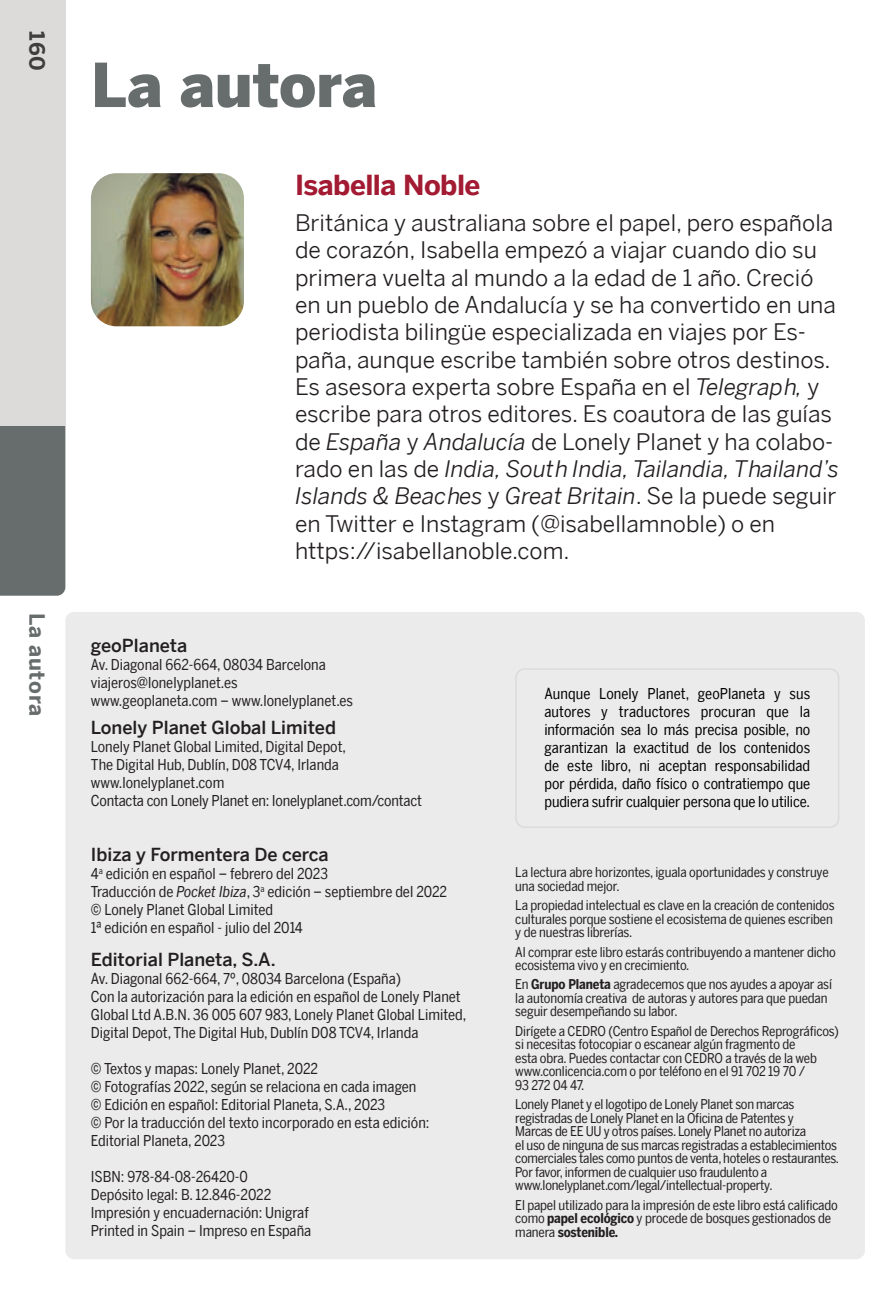
<style>
.page{position:relative;width:896px;height:1302px;background:#fff}
.page>*{position:absolute;margin:0;border:0;box-sizing:border-box;transform-origin:0 0}
.Heading_1{font:900 60px "LP Benton Sans";letter-spacing:-.005em;color:#676c6c}
.Heading_3{font:700 27.6px "LP Benton Sans";letter-spacing:-.02em;color:#a21b33}
.Box_Flush_Left{font:22.8px/27.3px "LP Benton Sans";color:#231f20}
.Runninghead_A{font:700 21px "LP Benton Sans";letter-spacing:.035em;color:#676c6c}
.Page_Number{font:700 21px "LP Benton Sans";color:#3e3e3f}
.Titulo_creditos{font:500 18px "LP Benton Sans";color:#231f20}
.Texto_creditos{font:15px/18px "LP Benton Sans Cond";color:#231f20}
.t1{font:15px/18px "LP Benton Sans Cond";letter-spacing:-.005em;color:#000001;text-align:justify}
.Texto_creditos-2{font:13.5px/13.5px "LP Benton Sans Cond";letter-spacing:-.015em;color:#231f20}
.s1{font-style:italic}
.s2{font-weight:700}
</style>
<div class="page">
<div style="left:65px;top:612px;width:800px;height:647px;background:#ebebec;border-radius:9px"></div>
<div style="left:515px;top:668px;width:324px;height:160px;border:2px solid #dddbda;border-radius:9px"></div>
<img style="left:91px;top:173px;width:153px;height:153px">
<div style="left:0;top:425px;width:65px;height:171px;background:#676c6c"></div>
<div style="left:0;top:0;width:65px;height:425px;background:#dddbda"></div>
<p class="Page_Number" style="left:52px;top:31px;width:41px;rotate:90deg">160</p>
<p class="Runninghead_A" style="left:52px;top:613px;width:105px;rotate:90deg">La autora</p>
<p class="Heading_1" style="left:91px;top:40px;width:288px">La autora</p>
<p class="Heading_3" style="left:295px;top:165px;width:187px">Isabella Noble</p>
<p class="Box_Flush_Left" style="left:295px;top:209px;width:545px">Británica y australiana sobre el papel, pero española de corazón, Isabella empezó a viajar cuando dio su primera vuelta al mundo a la edad de 1 año. Creció en un pueblo de Andalucía y se ha convertido en una periodista bilingüe especializada en viajes por Es&shy;paña, aunque escribe también sobre otros destinos.<br>Es asesora experta sobre España en el <span class="s1">Telegraph,</span> y escribe para otros editores. Es coautora de las guías de <span class="s1">España</span> y <span class="s1">Andalucía</span> de Lonely Planet y ha colabo&shy;rado en las de <span class="s1">India, South India, Tailandia, Thailand’s Islands &amp; Beaches</span> y <span class="s1">Great Britain</span>. Se la puede seguir en Twitter e Instagram (@isabellamnoble) o en https://isabellanoble.com.</p>
<p class="Titulo_creditos" style="left:91px;top:633px;width:98px">geoPlaneta</p>
<p class="Texto_creditos" style="left:91px;top:655px;width:236px">Av. Diagonal 662-664, 08034 Barcelona</p>
<p class="Texto_creditos" style="left:91px;top:673px;width:148px">viajeros@lonelyplanet.es</p>
<p class="Texto_creditos" style="left:91px;top:691px;width:264px">www.geoplaneta.com ‒ www.lonelyplanet.es</p>
<p class="Titulo_creditos" style="left:91px;top:715px;width:247px">Lonely Planet Global Limited</p>
<p class="Texto_creditos" style="left:91px;top:737px;width:257px">Lonely Planet Global Limited, Digital Depot,</p>
<p class="Texto_creditos" style="left:91px;top:755px;width:249px">The Digital Hub, Dublín, D08 TCV4, Irlanda</p>
<p class="Texto_creditos" style="left:91px;top:773px;width:135px">www.lonelyplanet.com</p>
<p class="Texto_creditos" style="left:91px;top:791px;width:332px">Contacta con Lonely Planet en: lonelyplanet.com/contact</p>
<p class="Titulo_creditos" style="left:91px;top:842px;width:239px">Ibiza y Formentera De cerca</p>
<p class="Texto_creditos" style="left:91px;top:864px;width:239px">4<sup>a</sup> edición en español – febrero del 2023</p>
<p class="Texto_creditos" style="left:91px;top:882px;width:358px">Traducción de <span class="s1">Pocket Ibiza</span>, 3<sup>a</sup> edición – septiembre del 2022</p>
<p class="Texto_creditos" style="left:91px;top:900px;width:184px">© Lonely Planet Global Limited</p>
<p class="Texto_creditos" style="left:91px;top:918px;width:213px">1ª edición en español - julio del 2014</p>
<p class="Titulo_creditos" style="left:91px;top:947px;width:186px">Editorial Planeta, S.A.</p>
<p class="Texto_creditos" style="left:91px;top:969px;width:312px">Av. Diagonal 662-664, 7º, 08034 Barcelona (España)</p>
<p class="Texto_creditos" style="left:91px;top:987px;width:377px">Con la autorización para la edición en español de Lonely Planet<br>Global Ltd A.B.N. 36 005 607 983, Lonely Planet Global Limited,<br>Digital Depot, The Digital Hub, Dublín D08 TCV4, Irlanda</p>
<p class="Texto_creditos" style="left:91px;top:1059px;width:229px">© Textos y mapas: Lonely Planet, 2022</p>
<p class="Texto_creditos" style="left:91px;top:1077px;width:327px">© Fotografías 2022, según se relaciona en cada imagen</p>
<p class="Texto_creditos" style="left:91px;top:1095px;width:296px">© Edición en español: Editorial Planeta, S.A., 2023</p>
<p class="Texto_creditos" style="left:91px;top:1113px;width:340px">© Por la traducción del texto incorporado en esta edición:<br>Editorial Planeta, 2023</p>
<p class="Texto_creditos" style="left:91px;top:1167px;width:159px">ISBN: 978-84-08-26420-0</p>
<p class="Texto_creditos" style="left:91px;top:1185px;width:182px">Depósito legal: B. 12.846-2022</p>
<p class="Texto_creditos" style="left:91px;top:1203px;width:219px">Impresión y encuadernación: Unigraf</p>
<p class="Texto_creditos" style="left:91px;top:1221px;width:222px">Printed in Spain – Impreso en España</p>
<p class="t1" style="left:544px;top:684px;width:267px">Aunque Lonely Planet, geoPlaneta y sus autores y traductores procuran que la información sea lo más precisa posible, no garantizan la exactitud de los contenidos de este libro, ni aceptan responsabilidad por pérdida, daño físico o contratiempo que pudiera sufrir cualquier persona que lo utilice.</p>
<p class="Texto_creditos-2" style="left:515px;top:865px;width:315px">La lectura abre horizontes, iguala oportunidades y construye una sociedad mejor.</p>
<p class="Texto_creditos-2" style="left:515px;top:898px;width:321px">La propiedad intelectual es clave en la creación de contenidos culturales porque sostiene el ecosistema de quienes escriben y de nuestras librerías.</p>
<p class="Texto_creditos-2" style="left:515px;top:945px;width:322px">Al comprar este libro estarás contribuyendo a mantener dicho ecosistema vivo y en crecimiento.</p>
<p class="Texto_creditos-2" style="left:515px;top:978px;width:318px">En <span class="s2">Grupo Planeta</span> agradecemos que nos ayudes a apoyar así la autonomía creativa de autoras y autores para que puedan seguir desempeñando su labor.</p>
<p class="Texto_creditos-2" style="left:515px;top:1024px;width:325px">Dirígete a CEDRO (Centro Español de Derechos Reprográficos) si necesitas fotocopiar o escanear algún fragmento de<br>esta obra. Puedes contactar con CEDRO a través de la web www.conlicencia.com o por teléfono en el 91 702 19 70 /<br>93 272 04 47.</p>
<p class="Texto_creditos-2" style="left:515px;top:1097px;width:325px">Lonely Planet y el logotipo de Lonely Planet son marcas registradas de Lonely Planet en la Oficina de Patentes y<br>Marcas de EE UU y otros países. Lonely Planet no autoriza<br>el uso de ninguna de sus marcas registradas a establecimientos comerciales tales como puntos de venta, hoteles o restaurantes.<br>Por favor, informen de cualquier uso fraudulento a www.lonelyplanet.com/legal/intellectual-property.</p>
<p class="Texto_creditos-2" style="left:515px;top:1198px;width:324px">El papel utilizado para la impresión de este libro está calificado como <span class="s2">papel ecológico</span> y procede de bosques gestionados de manera <span class="s2">sostenible.</span></p>
</div>
